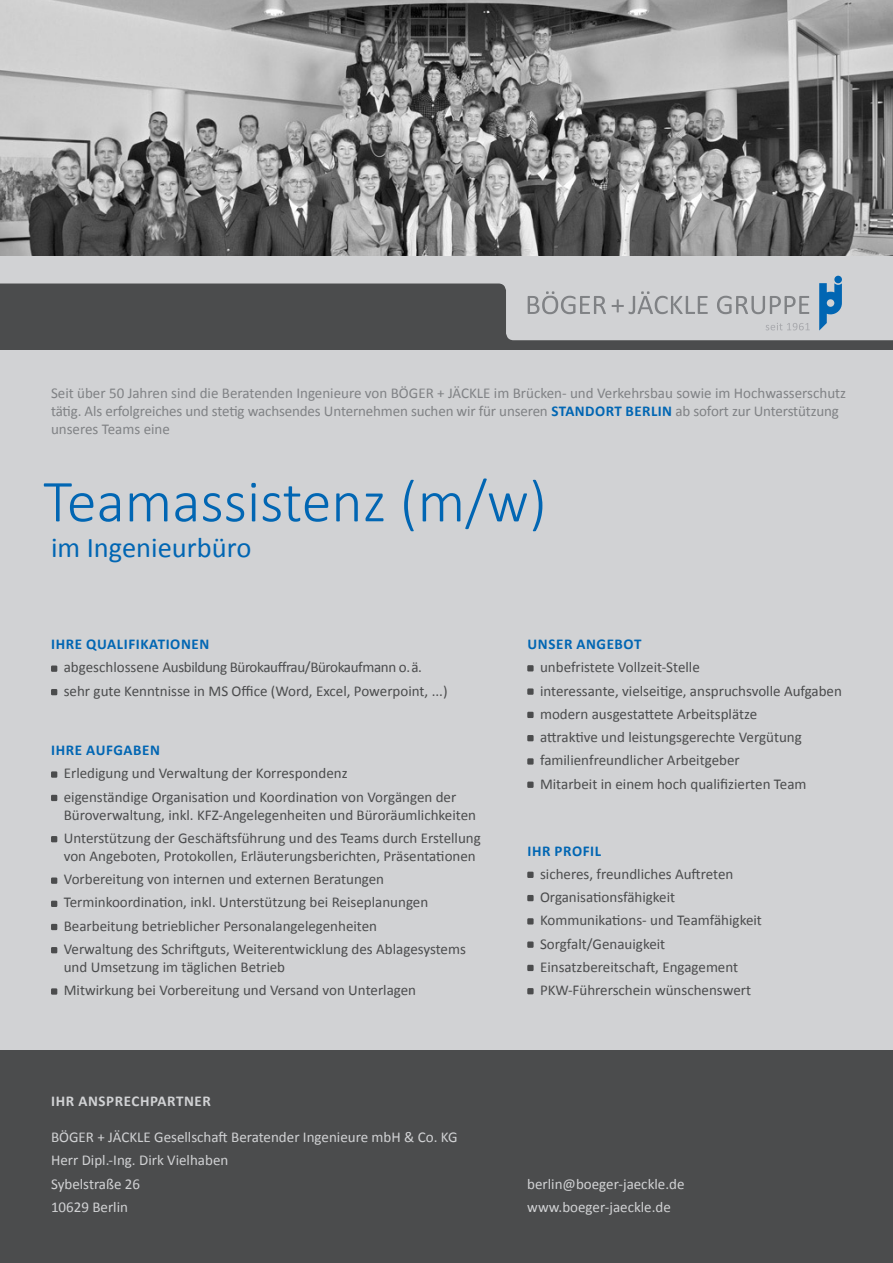
<style>
.page{position:relative;width:893px;height:1263px;background:#fff}
.page>*{position:absolute;margin:0;border:0;box-sizing:border-box;transform-origin:0 0}
.t1{font:300 60px "Calibri";color:#0166b3}
.t2{font:28.5px "Calibri";color:#0166b3}
.t3{font:15px/18px "Calibri";color:#4b4c4d}
.t4{font:15px/18px "Calibri";letter-spacing:-.01em;color:#808285}
.t5{font:15px "Calibri";color:#d1d2d4}
.t6{font:15px "Calibri";letter-spacing:-.025em;color:#4b4c4d}
.t7{font:700 15px "Calibri";letter-spacing:.04em;color:#0166b3}
.t8{font:700 15px "Calibri";letter-spacing:.04em;color:#d1d2d4}
.s1{font-weight:700;color:#0166b3}
</style>
<div class="page">
<div style="left:0;top:255px;width:893px;height:795px;background:#d1d2d4"></div>
<div style="left:0;top:255px;width:893px;height:95px;background:#4b4c4d"></div>
<svg style="left:0;top:255px;width:893px;height:85px;fill:#d1d2d4"></svg>
<div style="left:0;top:1050px;width:893px;height:213px;background:#4b4c4d"></div>
<img style="left:0;top:0;width:893px;height:255px">
<svg style="left:528px;top:291px;width:78px;height:23px;background:#b8b9bc"></svg>
<svg style="left:612px;top:291px;width:96px;height:23px;background:#bdbec1"></svg>
<svg style="left:717px;top:296px;width:92px;height:18px;background:#b5b6b8"></svg>
<svg style="left:766px;top:323px;width:44px;height:7px"></svg>
<svg style="left:819px;top:283px;width:23px;height:48px"></svg>
<div style="left:834px;top:276px;width:8px;height:7px;background:#0166b3;border-radius:50%"></div>
<div style="left:51px;top:771px;width:6px;height:7px;background:#4b4c4d"></div>
<svg style="left:51px;top:795px;width:6px;height:6px"></svg>
<svg style="left:51px;top:836px;width:6px;height:6px"></svg>
<div style="left:51px;top:877px;width:6px;height:7px;background:#4b4c4d"></div>
<svg style="left:51px;top:924px;width:6px;height:6px"></svg>
<svg style="left:51px;top:901px;width:6px;height:6px"></svg>
<svg style="left:51px;top:947px;width:6px;height:6px"></svg>
<div style="left:51px;top:988px;width:6px;height:7px;background:#4b4c4d"></div>
<div style="left:51px;top:665px;width:6px;height:7px;background:#4b4c4d"></div>
<svg style="left:51px;top:689px;width:6px;height:6px"></svg>
<div style="left:527px;top:872px;width:7px;height:6px;background:#4b4c4d"></div>
<div style="left:527px;top:895px;width:7px;height:6px;background:#4b4c4d"></div>
<div style="left:527px;top:665px;width:7px;height:6px;background:#4b4c4d"></div>
<div style="left:527px;top:918px;width:7px;height:6px;background:#4b4c4d"></div>
<div style="left:527px;top:688px;width:7px;height:7px;background:#4b4c4d"></div>
<div style="left:527px;top:965px;width:7px;height:6px;background:#4b4c4d"></div>
<div style="left:527px;top:735px;width:7px;height:6px;background:#4b4c4d"></div>
<div style="left:527px;top:941px;width:7px;height:7px;background:#4b4c4d"></div>
<div style="left:527px;top:712px;width:7px;height:6px;background:#4b4c4d"></div>
<div style="left:527px;top:988px;width:7px;height:6px;background:#4b4c4d"></div>
<div style="left:527px;top:758px;width:7px;height:7px;background:#4b4c4d"></div>
<div style="left:527px;top:781px;width:7px;height:7px;background:#4b4c4d"></div>
<p class="t4" style="left:51px;top:384px;width:797px">Seit über 50 Jahren sind die Beratenden Ingenieure von BÖGER + JÄCKLE im Brücken- und Verkehrsbau sowie im Hochwasserschutz tätig. Als erfolgreiches und stetig wachsendes Unternehmen suchen wir für unseren <span class="s1">STANDORT BERLIN</span> ab sofort zur Unterstützung unseres Teams eine</p>
<p class="t1" style="left:43px;top:464px;width:505px">Teamassistenz (m/w)</p>
<p class="t2" style="left:51px;top:530px;width:202px">im Ingenieurbüro</p>
<p class="t7" style="left:51px;top:634px;width:159px">IHRE QUALIFIKATIONEN</p>
<p class="t6" style="left:64px;top:658px;width:360px">abgeschlossene Ausbildung Bürokauffrau/Bürokaufmann o. ä.</p>
<p class="t3" style="left:64px;top:682px;width:385px">sehr gute Kenntnisse in MS Office (Word, Excel, Powerpoint, ...)</p>
<p class="t7" style="left:51px;top:740px;width:110px">IHRE AUFGABEN</p>
<p class="t3" style="left:64px;top:764px;width:285px">Erledigung und Verwaltung der Korrespondenz</p>
<p class="t3" style="left:64px;top:788px;width:414px">eigenständige Organisation und Koordination von Vorgängen der<br>Büroverwaltung, inkl. KFZ-Angelegenheiten und Büroräumlichkeiten</p>
<p class="t3" style="left:64px;top:829px;width:419px">Unterstützung der Geschäftsführung und des Teams durch Erstellung von Angeboten, Protokollen, Erläuterungsberichten, Präsentationen</p>
<p class="t3" style="left:64px;top:870px;width:322px">Vorbereitung von internen und externen Beratungen</p>
<p class="t3" style="left:64px;top:893px;width:366px">Terminkoordination, inkl. Unterstützung bei Reiseplanungen</p>
<p class="t3" style="left:64px;top:917px;width:315px">Bearbeitung betrieblicher Personalangelegenheiten</p>
<p class="t3" style="left:64px;top:940px;width:404px">Verwaltung des Schriftguts, Weiterentwicklung des Ablagesystems und Umsetzung im täglichen Betrieb</p>
<p class="t3" style="left:64px;top:981px;width:354px">Mitwirkung bei Vorbereitung und Versand von Unterlagen</p>
<p class="t8" style="left:51px;top:1091px;width:161px">IHR ANSPRECHPARTNER</p>
<p class="t5" style="left:51px;top:1128px;width:408px">BÖGER + JÄCKLE Gesellschaft Beratender Ingenieure mbH &amp; Co. KG</p>
<p class="t5" style="left:51px;top:1151px;width:179px">Herr Dipl.-Ing. Dirk Vielhaben</p>
<p class="t5" style="left:51px;top:1174px;width:91px">Sybelstraße 26</p>
<p class="t5" style="left:51px;top:1197px;width:79px">10629 Berlin</p>
<p class="t7" style="left:528px;top:634px;width:115px">UNSER ANGEBOT</p>
<p class="t3" style="left:540px;top:658px;width:161px">unbefristete Vollzeit-Stelle</p>
<p class="t3" style="left:540px;top:682px;width:303px">interessante, vielseitige, anspruchsvolle Aufgaben</p>
<p class="t3" style="left:540px;top:705px;width:219px">modern ausgestattete Arbeitsplätze</p>
<p class="t3" style="left:540px;top:728px;width:263px">attraktive und leistungsgerechte Vergütung</p>
<p class="t3" style="left:540px;top:751px;width:201px">familienfreundlicher Arbeitgeber</p>
<p class="t3" style="left:540px;top:775px;width:268px">Mitarbeit in einem hoch qualifizierten Team</p>
<p class="t7" style="left:528px;top:841px;width:75px">IHR PROFIL</p>
<p class="t3" style="left:540px;top:865px;width:195px">sicheres, freundliches Auftreten</p>
<p class="t3" style="left:540px;top:888px;width:137px">Organisationsfähigkeit</p>
<p class="t3" style="left:540px;top:911px;width:223px">Kommunikations- und Teamfähigkeit</p>
<p class="t3" style="left:540px;top:935px;width:127px">Sorgfalt/Genauigkeit</p>
<p class="t3" style="left:540px;top:958px;width:200px">Einsatzbereitschaft, Engagement</p>
<p class="t3" style="left:540px;top:981px;width:213px">PKW-Führerschein wünschenswert</p>
<p class="t5" style="left:527px;top:1174px;width:159px">berlin@boeger-jaeckle.de</p>
<p class="t5" style="left:527px;top:1197px;width:145px">www.boeger-jaeckle.de</p>
</div>
